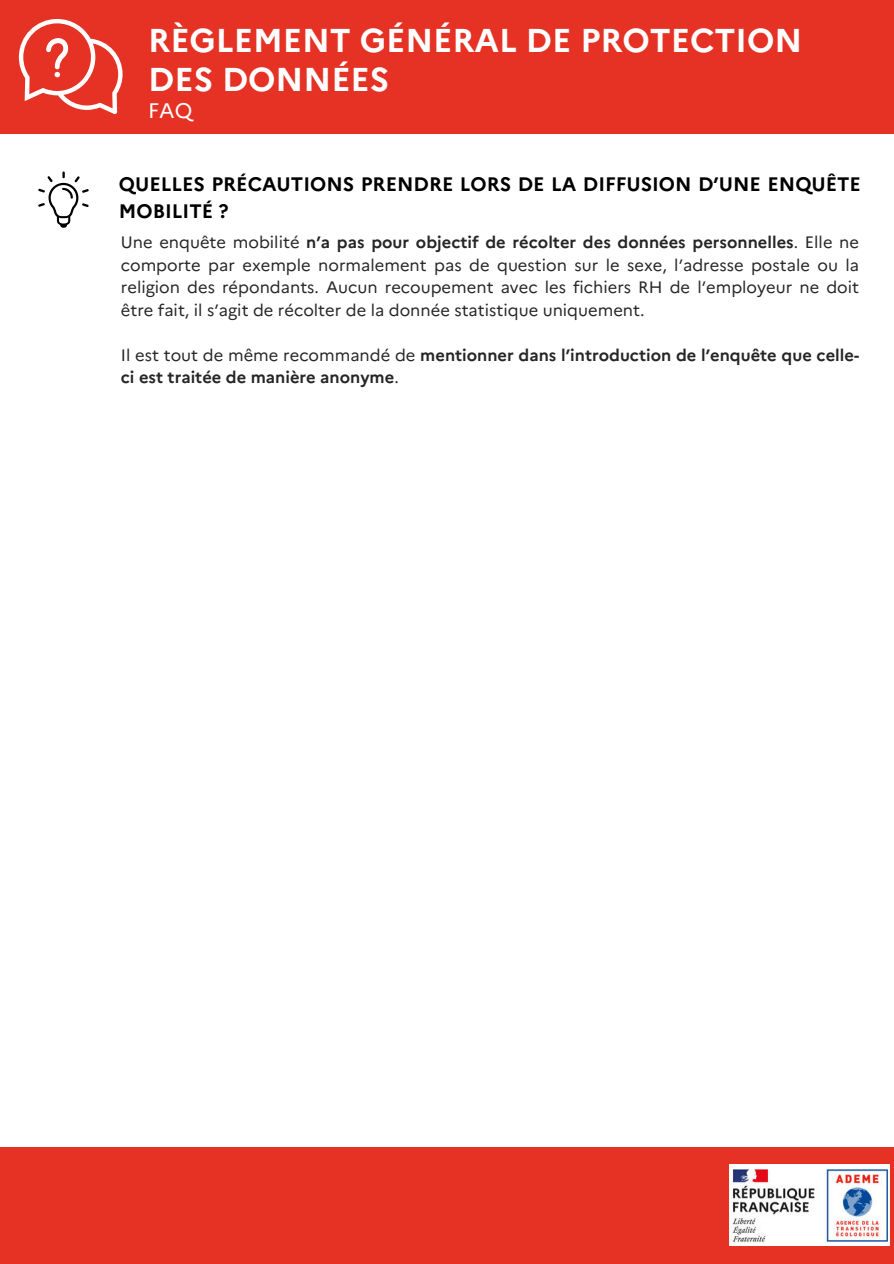
<style>
.page{position:relative;width:894px;height:1264px;background:#fff}
.page>*{position:absolute;margin:0;border:0;box-sizing:border-box;transform-origin:0 0}
.t1{font:700 33px/39.3px "Marianne";color:#fff}
.t2{font:21px "Marianne";color:#fff}
.t3{font:700 19.5px/27px "Marianne";color:#000}
.t4{font:16.5px/22.5px "Marianne";color:#262626;text-align:justify}
.t5{font:700 16.5px/22.5px "Marianne";color:#262626}
.s1{font-weight:700}
.s2{font-weight:400}
</style>
<div class="page">
<div style="left:0;top:0;width:893px;height:133px;background:#e53225"></div>
<svg style="left:19px;top:19px;width:103px;height:95px"></svg>
<svg style="left:38px;top:171px;width:51px;height:57px"></svg>
<div style="left:0;top:1146px;width:893px;height:117px;background:#e53225"></div>
<img style="left:729px;top:1164px;width:160px;height:81px">
<h1 class="t1" style="left:148px;top:18px;width:655px">RÈGLEMENT GÉNÉRAL DE PROTECTION<br>DES DONNÉES</h1>
<p class="t2" style="left:148px;top:94px;width:46px">FAQ</p>
<p class="t3" style="left:119px;top:169px;width:743px">QUELLES PRÉCAUTIONS PRENDRE LORS DE LA DIFFUSION D’UNE ENQUÊTE<br>MOBILITÉ ?</p>
<p class="t4" style="left:121px;top:230px;width:739px">Une enquête mobilité <span class="s1">n’a pas pour objectif de récolter des données personnelles</span>. Elle ne comporte par exemple normalement pas de question sur le sexe, l’adresse postale ou la religion des répondants. Aucun recoupement avec les fichiers RH de l’employeur ne doit être fait, il s’agit de récolter de la donnée statistique uniquement.</p>
<p class="t5" style="left:121px;top:342px;width:739px"><span class="s2">Il est tout de même recommandé de</span> mentionner dans l’introduction de l’enquête que celle&shy;ci est traitée de manière anonyme<span class="s2">.</span></p>
</div>
